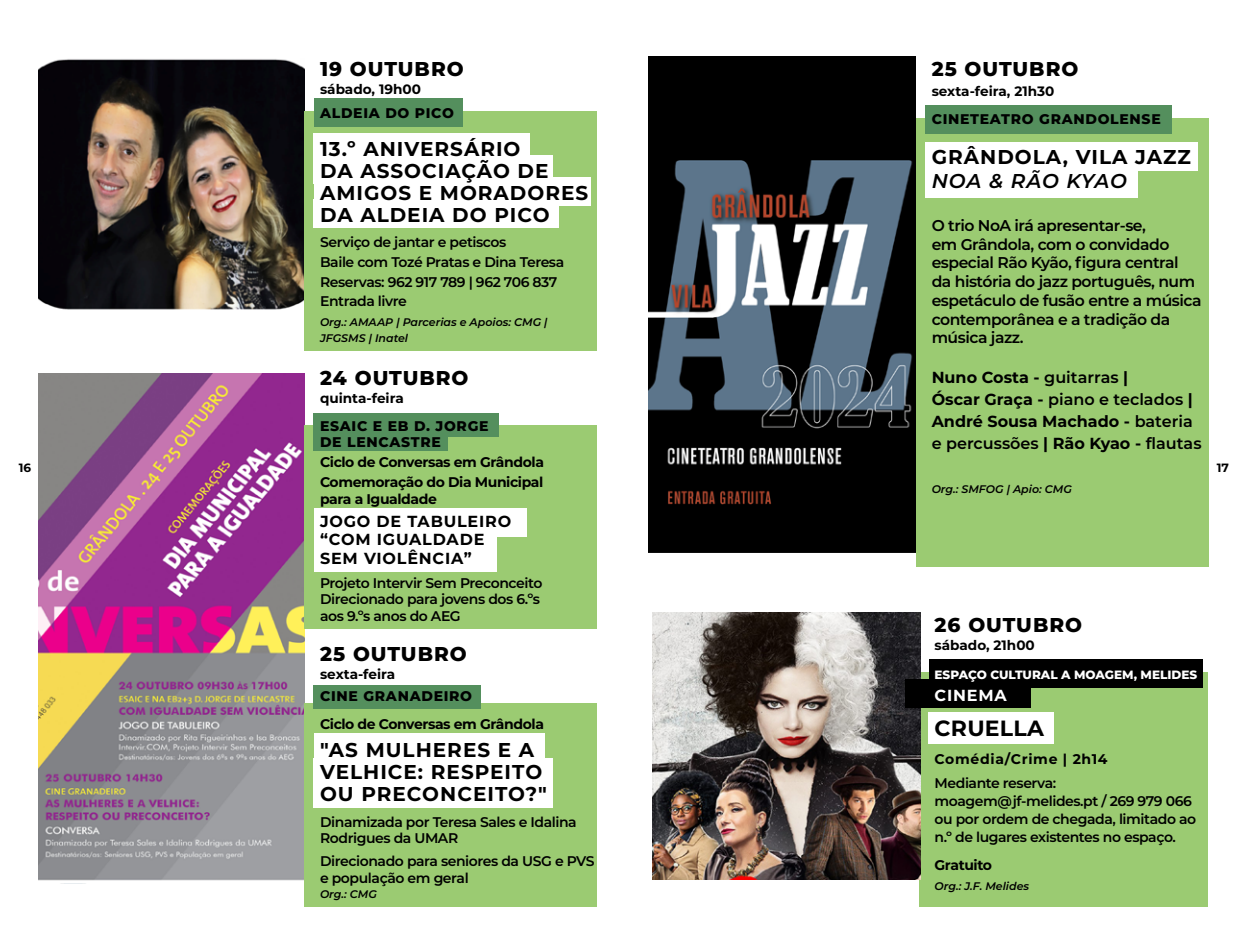
<style>
.page{position:relative;width:1248px;height:936px;background:#fff}
.page>*{position:absolute;margin:0;border:0;box-sizing:border-box;transform-origin:0 0}
.t1{font:700 22px "Montserrat";letter-spacing:.01em;color:#000}
.t2{font:700 20px/22px "Montserrat";letter-spacing:.05em;color:#000}
.t3{font:800 20px "Montserrat";letter-spacing:.05em;color:#000}
.t4{font:italic 600 20px "Montserrat";letter-spacing:.04em;color:#000}
.t5{font:700 16px/22px "Montserrat";color:#000}
.t6{font:700 16px/18px "Montserrat";letter-spacing:.05em;color:#000}
.t7{font:700 16px "Montserrat";letter-spacing:.05em;color:#fff}
.t8{font:600 15.6px/18.8px "Montserrat";letter-spacing:-.03em;color:#000}
.t9{font:600 14px/16.8px "Montserrat";letter-spacing:-.03em;color:#000}
.t10{font:700 14px/19.6px "Montserrat";letter-spacing:-.03em;color:#000}
.t11{font:800 14px/16px "Montserrat";letter-spacing:.05em;color:#000101}
.t12{font:700 14px "Montserrat";letter-spacing:.05em;color:#000}
.t13{font:700 13.6px "Montserrat";color:#000101}
.t14{font:700 13.6px "Montserrat";color:#000}
.t15{font:800 12px "Montserrat";color:#fff}
.t16{font:700 12px "Montserrat";color:#000}
.t17{font:italic 600 11px/16px "Montserrat";color:#000}
.s1{font-weight:600}
</style>
<div class="page">
<img style="left:39px;top:59px;width:266px;height:251px">
<div style="left:304px;top:111px;width:292px;height:240px;background:#9bcb72"></div>
<div style="left:314px;top:98px;width:148px;height:28px;background:#548f5d"></div>
<svg style="left:314px;top:133px;width:276px;height:95px"></svg>
<img style="left:39px;top:373px;width:266px;height:508px">
<div style="left:304px;top:425px;width:292px;height:203px;background:#9bcb72"></div>
<div style="left:304px;top:703px;width:292px;height:203px;background:#9bcb72"></div>
<div style="left:314px;top:413px;width:184px;height:24px;background:#548f5d"></div>
<div style="left:314px;top:684px;width:167px;height:24px;background:#548f5d"></div>
<div style="left:314px;top:427px;width:134px;height:24px;background:#548f5d"></div>
<svg style="left:314px;top:508px;width:212px;height:64px"></svg>
<div style="left:314px;top:733px;width:239px;height:74px;background:#fff"></div>
<div style="left:915px;top:118px;width:293px;height:449px;background:#9bcb72"></div>
<div style="left:925px;top:105px;width:246px;height:28px;background:#548f5d"></div>
<svg style="left:925px;top:142px;width:272px;height:56px"></svg>
<div style="left:919px;top:672px;width:288px;height:234px;background:#9bcb72"></div>
<div style="left:929px;top:659px;width:273px;height:28px;background:#000"></div>
<img style="left:652px;top:612px;width:268px;height:267px">
<div style="left:928px;top:712px;width:125px;height:31px;background:#fff"></div>
<div style="left:905px;top:679px;width:126px;height:28px;background:#000"></div>
<img style="left:648px;top:57px;width:267px;height:495px">
<h2 class="t3" style="left:320px;top:54px;width:145px">19 OUTUBRO</h2>
<p class="t13" style="left:320px;top:79px;width:102px">sábado, 19h00</p>
<p class="t11" style="left:320px;top:104px;width:135px">ALDEIA DO PICO</p>
<h2 class="t2" style="left:320px;top:137px;width:270px">13.º ANIVERSÁRIO<br>DA ASSOCIAÇÃO DE<br>AMIGOS E MORADORES<br>DA ALDEIA DO PICO</h2>
<p class="t9" style="left:320px;top:232px;width:246px;line-height:19.6px">Serviço de jantar e petiscos<br>Baile com Tozé Pratas e Dina Teresa<br>Reservas: 962 917 789 | 962 706 837<br>Entrada livre</p>
<p class="t17" style="left:320px;top:314px;width:229px">Org.: AMAAP | Parcerias e Apoios: CMG |<br>JFGSMS | Inatel</p>
<h2 class="t3" style="left:320px;top:363px;width:150px">24 OUTUBRO</h2>
<p class="t13" style="left:320px;top:388px;width:85px">quinta-feira</p>
<p class="t11" style="left:320px;top:417px;width:170px">ESAIC E EB D. JORGE<br>DE LENCASTRE</p>
<p class="t10" style="left:320px;top:452px;width:225px">Ciclo de Conversas em Grândola<br>Comemoração do Dia Municipal</p>
<p class="t10" style="left:320px;top:488px;width:118px">para a Igualdade</p>
<p class="t6" style="left:320px;top:512px;width:193px">JOGO DE TABULEIRO “COM IGUALDADE<br>SEM VIOLÊNCIA”</p>
<p class="t9" style="left:320px;top:573px;width:224px">Projeto Intervir Sem Preconceito<br>Direcionado para jovens dos 6.ºs aos 9.ºs anos do AEG</p>
<h2 class="t3" style="left:320px;top:639px;width:148px">25 OUTUBRO</h2>
<p class="t13" style="left:320px;top:664px;width:77px">sexta-feira</p>
<p class="t11" style="left:320px;top:687px;width:153px">CINE GRANADEIRO</p>
<p class="t10" style="left:320px;top:713px;width:225px">Ciclo de Conversas em Grândola</p>
<h2 class="t2" style="left:320px;top:737px;width:228px">"AS MULHERES E A<br>VELHICE: RESPEITO<br>OU PRECONCEITO?"</h2>
<p class="t9" style="left:320px;top:812px;width:258px">Dinamizada por Teresa Sales e Idalina<br>Rodrigues da UMAR</p>
<p class="t9" style="left:320px;top:851px;width:276px">Direcionado para seniores da USG e PVS e população em geral</p>
<p class="t17" style="left:320px;top:885px;width:58px">Org.: CMG</p>
<h2 class="t3" style="left:931px;top:54px;width:148px">25 OUTUBRO</h2>
<p class="t13" style="left:931px;top:81px;width:124px">sexta-feira, 21h30</p>
<p class="t11" style="left:931px;top:110px;width:230px">CINETEATRO GRANDOLENSE</p>
<h2 class="t2" style="left:931px;top:145px;width:261px">GRÂNDOLA, VILA JAZZ</h2>
<h2 class="t4" style="left:931px;top:167px;width:197px">NOA &amp; RÃO KYAO</h2>
<p class="t8" style="left:931px;top:215px;width:271px">O trio NoA irá apresentar-se,<br>em Grândola, com o convidado especial Rão Kyão, figura central da história do jazz português, num espetáculo de fusão entre a música contemporânea e a tradição da música jazz.</p>
<p class="t5" style="left:931px;top:365px;width:271px">Nuno Costa - <span class="s1">guitarras</span> |<br>Óscar Graça - <span class="s1">piano e teclados</span> |<br>André Sousa Machado - <span class="s1">bateria e percussões</span> | Rão Kyao - <span class="s1">flautas</span></p>
<p class="t17" style="left:931px;top:480px;width:142px">Org.: SMFOG | Apio: CMG</p>
<p class="t16" style="left:19px;top:458px;width:14px">16</p>
<p class="t16" style="left:1216px;top:458px;width:14px">17</p>
<h2 class="t3" style="left:934px;top:610px;width:149px">26 OUTUBRO</h2>
<p class="t14" style="left:934px;top:635px;width:102px">sábado, 21h00</p>
<p class="t15" style="left:934px;top:665px;width:264px">ESPAÇO CULTURAL A MOAGEM, MELIDES</p>
<p class="t7" style="left:934px;top:683px;width:74px">CINEMA</p>
<h1 class="t1" style="left:934px;top:712px;width:111px">CRUELLA</h1>
<p class="t12" style="left:934px;top:749px;width:174px">Comédia/Crime | 2h14</p>
<p class="t9" style="left:934px;top:773px;width:263px;line-height:18px">Mediante reserva: moagem@jf-melides.pt / 269 979 066 ou por ordem de chegada, limitado ao n.º de lugares existentes no espaço.</p>
<p class="t10" style="left:934px;top:854px;width:59px">Gratuito</p>
<p class="t17" style="left:934px;top:877px;width:96px">Org.: J.F. Melides</p>
</div>
